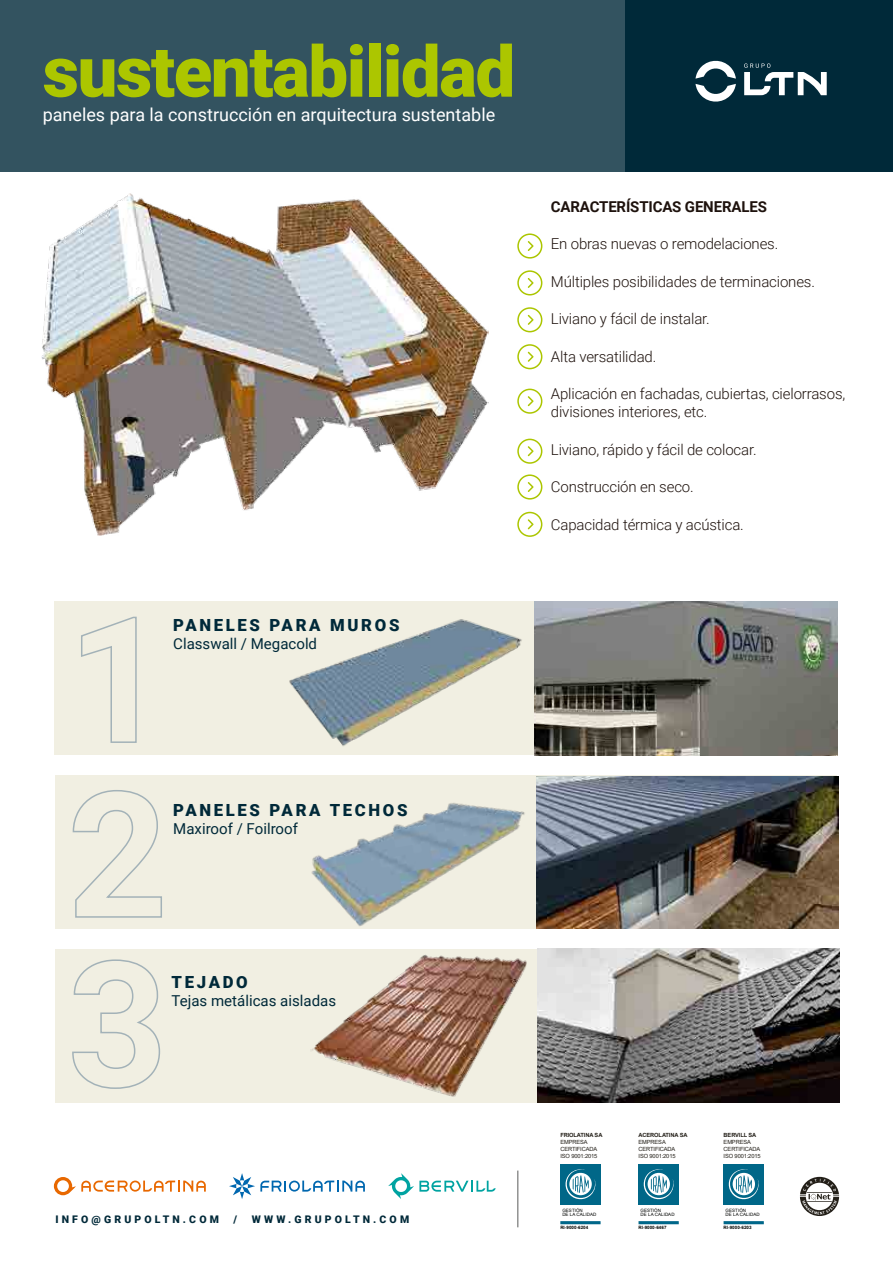
<style>
.page{position:relative;width:893px;height:1263px;background:#fff}
.page>*{position:absolute;margin:0;border:0;box-sizing:border-box;transform-origin:0 0}
.t1{font:900 70.8px "Roboto";letter-spacing:-.02em;color:#acc600}
.t2{font:18px "Roboto";color:#fff}
.t3{font:900 16.65px "Roboto";letter-spacing:.16em;color:#002939}
.t4{font:300 15px/18px "Roboto";letter-spacing:-.01em;color:#1e120d}
.t5{font:15px "Roboto";color:#002939}
.t6{font:700 15px "Roboto";letter-spacing:-.01em;color:#1e120d}
.t7{font:900 10.5px "Roboto";letter-spacing:.3em;color:#002939}
.t8{font:5.7px/6.9px "Arial";letter-spacing:-.02em;color:#231f18}
.t9{font:700 5.7px "Arial";letter-spacing:-.02em;color:#231f18}
.t10{font:4.5px/4.5px "Arial";letter-spacing:.01em;color:#010300}
.t11{font:700 4.5px "Arial";letter-spacing:.01em;color:#010300}
</style>
<div class="page">
<div style="left:0;top:0;width:893px;height:172px;background:#335360"></div>
<div style="left:626px;top:0;width:267px;height:172px;background:#002939"></div>
<svg style="left:695px;top:60px;width:41px;height:42px"></svg>
<svg style="left:744px;top:63px;width:83px;height:32px"></svg>
<svg style="left:54px;top:1177px;width:152px;height:18px"></svg>
<svg style="left:229px;top:1173px;width:136px;height:26px"></svg>
<svg style="left:388px;top:1173px;width:108px;height:26px"></svg>
<hr style="left:518px;top:1170px;width:1px;height:57px;background:#5b5c5b">
<svg style="left:800px;top:1177px;width:39px;height:39px"></svg>
<div style="left:639px;top:1164px;width:40px;height:40px;background:#006788"></div>
<svg style="left:638px;top:1221px;width:41px;height:3px"></svg>
<svg style="left:643px;top:1169px;width:31px;height:31px"></svg>
<div style="left:724px;top:1164px;width:40px;height:40px;background:#006788"></div>
<svg style="left:724px;top:1221px;width:40px;height:3px"></svg>
<svg style="left:728px;top:1169px;width:31px;height:31px"></svg>
<div style="left:560px;top:1164px;width:41px;height:40px;background:#006788"></div>
<svg style="left:560px;top:1221px;width:41px;height:3px"></svg>
<svg style="left:565px;top:1169px;width:31px;height:31px"></svg>
<img style="left:41px;top:193px;width:448px;height:342px">
<svg style="left:517px;top:233px;width:25px;height:26px"></svg>
<svg style="left:517px;top:270px;width:25px;height:25px"></svg>
<svg style="left:517px;top:307px;width:25px;height:25px"></svg>
<svg style="left:517px;top:344px;width:25px;height:25px"></svg>
<svg style="left:517px;top:389px;width:25px;height:25px"></svg>
<svg style="left:517px;top:439px;width:25px;height:25px"></svg>
<svg style="left:517px;top:474px;width:25px;height:26px"></svg>
<svg style="left:517px;top:512px;width:25px;height:25px"></svg>
<div style="left:55px;top:602px;width:782px;height:153px;background:#f1efe2"></div>
<div style="left:55px;top:775px;width:782px;height:153px;background:#f1efe2"></div>
<div style="left:55px;top:949px;width:785px;height:153px;background:#f1efe2"></div>
<img style="left:538px;top:949px;width:302px;height:153px">
<img style="left:537px;top:776px;width:301px;height:152px">
<img style="left:535px;top:602px;width:302px;height:153px">
<svg style="left:81px;top:616px;width:56px;height:127px"></svg>
<svg style="left:72px;top:790px;width:90px;height:128px"></svg>
<svg style="left:72px;top:959px;width:89px;height:130px"></svg>
<img style="left:311px;top:954px;width:216px;height:143px">
<img style="left:289px;top:619px;width:233px;height:127px">
<img style="left:287px;top:782px;width:265px;height:147px">
<h1 class="t1" style="left:43px;top:22px;width:474px">sustentabilidad</h1>
<p class="t2" style="left:43px;top:102px;width:454px">paneles para la construcción en arquitectura sustentable</p>
<p class="t3" style="left:173px;top:614px;width:228px">PANELES PARA MUROS</p>
<p class="t5" style="left:173px;top:633px;width:145px">Classwall / Megacold</p>
<p class="t6" style="left:551px;top:196px;width:217px">CARACTERÍSTICAS GENERALES</p>
<p class="t4" style="left:551px;top:234px;width:229px">En obras nuevas o remodelaciones.</p>
<p class="t4" style="left:551px;top:272px;width:266px">Múltiples posibilidades de terminaciones.</p>
<p class="t4" style="left:551px;top:309px;width:160px">Liviano y fácil de instalar.</p>
<p class="t4" style="left:551px;top:347px;width:107px">Alta versatilidad.</p>
<p class="t4" style="left:551px;top:384px;width:296px">Aplicación en fachadas, cubiertas, cielorrasos, divisiones interiores, etc.</p>
<p class="t4" style="left:551px;top:440px;width:207px">Liviano, rápido y fácil de colocar.</p>
<p class="t4" style="left:551px;top:477px;width:144px">Construcción en seco.</p>
<p class="t4" style="left:551px;top:515px;width:194px">Capacidad térmica y acústica.</p>
<p class="t3" style="left:173px;top:798px;width:236px">PANELES PARA TECHOS</p>
<p class="t5" style="left:173px;top:818px;width:126px">Maxiroof / Foilroof</p>
<p class="t3" style="left:172px;top:970px;width:78px">TEJADO</p>
<p class="t5" style="left:172px;top:990px;width:166px">Tejas metálicas aisladas</p>
<p class="t7" style="left:55px;top:1211px;width:165px">INFO@GRUPOLTN.COM</p>
<p class="t7" style="left:234px;top:1211px;width:5px">/</p>
<p class="t7" style="left:252px;top:1211px;width:159px">WWW.GRUPOLTN.COM</p>
<p class="t9" style="left:560px;top:1131px;width:44px">FRIOLATINA SA</p>
<p class="t8" style="left:560px;top:1138px;width:39px">EMPRESA<br>CERTIFICADA<br>ISO 9001:2015</p>
<p class="t10" style="left:562px;top:1208px;width:36px">GESTIÓN<br>DE LA CALIDAD</p>
<p class="t11" style="left:560px;top:1224px;width:30px">RI-9000-6204</p>
<p class="t9" style="left:639px;top:1131px;width:50px">ACEROLATINA SA</p>
<p class="t8" style="left:639px;top:1138px;width:39px">EMPRESA<br>CERTIFICADA<br>ISO 9001:2015</p>
<p class="t10" style="left:640px;top:1208px;width:36px">GESTIÓN<br>DE LA CALIDAD</p>
<p class="t11" style="left:638px;top:1224px;width:30px">RI-9000-6467</p>
<p class="t9" style="left:724px;top:1131px;width:34px">BERVILL SA</p>
<p class="t8" style="left:724px;top:1138px;width:39px">EMPRESA<br>CERTIFICADA<br>ISO 9001:2015</p>
<p class="t10" style="left:726px;top:1208px;width:36px">GESTIÓN<br>DE LA CALIDAD</p>
<p class="t11" style="left:724px;top:1224px;width:30px">RI-9000-6203</p>
</div>
